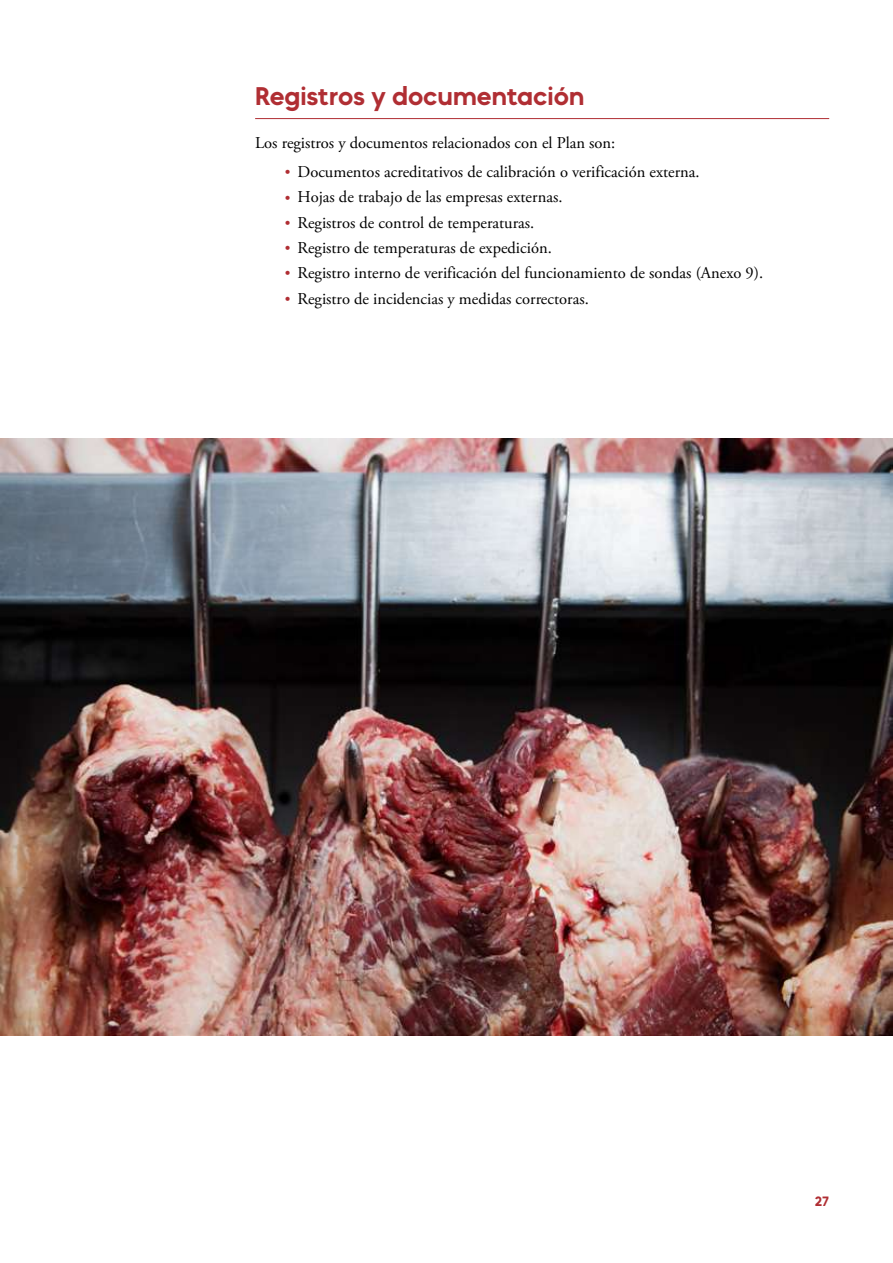
<style>
.page{position:relative;width:893px;height:1263px;background:#fff}
.page>*{position:absolute;margin:0;border:0;box-sizing:border-box;transform-origin:0 0}
.t1{font:500 25.5px "MADE Okine Sans";color:#b02e33}
.t2{font:16.5px "Adobe Garamond Pro";color:#000}
.t3{font:500 13.5px "MADE Okine Sans";color:#b02e33}
.s1{font-family:"MADE Okine Sans";font-weight:700;color:#b02e33}
</style>
<div class="page">
<hr style="left:255px;top:118px;width:574px;height:1px;background:#b02e33">
<img style="left:0;top:438px;width:893px;height:598px">
<h1 class="t1" style="left:255px;top:81px;width:331px">Registros y documentación</h1>
<p class="t2" style="left:255px;top:133px;width:362px">Los registros y documentos relacionados con el Plan son:</p>
<p class="t2" style="left:285px;top:162px;width:416px"><span class="s1">•</span> Documentos acreditativos de calibración o verificación externa.</p>
<p class="t2" style="left:285px;top:187px;width:279px"><span class="s1">•</span> Hojas de trabajo de las empresas externas.</p>
<p class="t2" style="left:285px;top:213px;width:251px"><span class="s1">•</span> Registros de control de temperaturas.</p>
<p class="t2" style="left:285px;top:238px;width:268px"><span class="s1">•</span> Registro de temperaturas de expedición.</p>
<p class="t2" style="left:285px;top:263px;width:480px"><span class="s1">•</span> Registro interno de verificación del funcionamiento de sondas (Anexo 9).</p>
<p class="t2" style="left:285px;top:288px;width:305px"><span class="s1">•</span> Registro de incidencias y medidas correctoras.</p>
<p class="t3" style="left:815px;top:1192px;width:16px">27</p>
</div>
